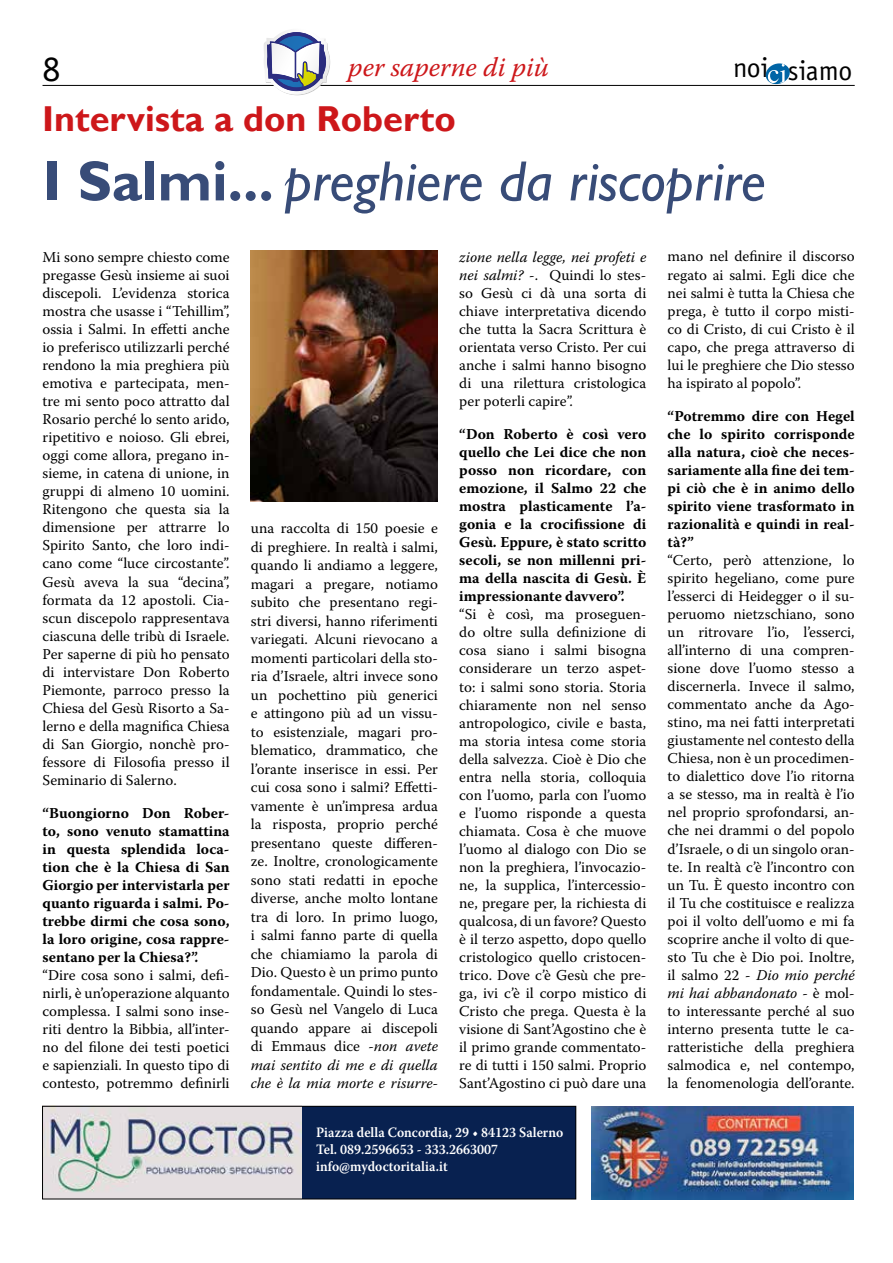
<style>
.page{position:relative;width:893px;height:1263px;background:#fff}
.page>*{position:absolute;margin:0;border:0;box-sizing:border-box;transform-origin:0 0}
.t1{font:italic 57px "Gill Sans";color:#384c78}
.t2{font:700 36px "Gill Sans";color:#cd171a}
.t3{font:36px "Officina Sans Std";color:#000}
.t4{font:27.75px "Officina Sans Std";letter-spacing:-.01em;color:#000}
.t5{font:italic 27px "Warnock Pro";color:#cd171a}
.t6{font:15px/18px "Warnock Pro";color:#000;text-align:justify}
.t7{font:700 15px/18px "Warnock Pro";color:#000;text-align:justify}
.t8{font:600 14.25px/17.1px "Warnock Pro";color:#fff;scale:.93 1}
.s1{font-weight:700;font-style:normal}
.s2{font-style:italic}
</style>
<div class="page">
<hr style="left:43px;top:85px;width:812px;height:1px;background:#000">
<svg style="left:764px;top:63px;width:27px;height:23px"></svg>
<svg style="left:264px;top:31px;width:66px;height:64px"></svg>
<div style="left:302px;top:1106px;width:273px;height:93px;background:#082150"></div>
<img style="left:44px;top:1108px;width:257px;height:89px">
<div style="left:42px;top:1106px;width:534px;height:93px;border:1px solid #000"></div>
<img style="left:591px;top:1107px;width:263px;height:92px">
<img style="left:251px;top:251px;width:187px;height:251px">
<h2 class="t3" style="left:43px;top:48px;width:19px">8</h2>
<h3 class="t5" style="left:348px;top:51px;width:202px">per saperne di più</h3>
<h3 class="t4" style="left:733px;top:55px;width:121px">noi siamo</h3>
<h2 class="t2" style="left:42px;top:97px;width:415px">Intervista a don Roberto</h2>
<h1 class="t1" style="left:43px;top:148px;width:725px"><span class="s1">I Salmi...</span> preghiere da riscoprire</h1>
<p class="t6" style="left:43px;top:248px;width:189px">Mi sono sempre chiesto come pregasse Gesù insieme ai suoi discepoli. L’evidenza storica mostra che usasse i “Tehillim”, ossia i Salmi. In effetti anche io preferisco utilizzarli perché rendono la mia preghiera più emotiva e partecipata, men&shy;tre mi sento poco attratto dal Rosario perché lo sento arido, ripetitivo e noioso. Gli ebrei, oggi come allora, pregano in&shy;sieme, in catena di unione, in gruppi di almeno 10 uomini.<br>Ritengono che questa sia la dimensione per attrarre lo Spirito Santo, che loro indi&shy;cano come “luce circostante”.<br>Gesù aveva la sua “decina”, formata da 12 apostoli. Cia&shy;scun discepolo rappresentava ciascuna delle tribù di Israele.<br>Per saperne di più ho pensato di intervistare Don Roberto Piemonte, parroco presso la Chiesa del Gesù Risorto a Sa&shy;lerno e della magnifica Chiesa di San Giorgio, nonchè pro&shy;fessore di Filosofia presso il Seminario di Salerno.</p>
<p class="t7" style="left:43px;top:804px;width:189px">“Buongiorno Don Rober&shy;to, sono venuto stamattina in questa splendida loca&shy;tion che è la Chiesa di San Giorgio per intervistarla per quanto riguarda i salmi. Po&shy;trebbe dirmi che cosa sono, la loro origine, cosa rappre&shy;sentano per la Chiesa?”.</p>
<p class="t6" style="left:43px;top:966px;width:189px">“Dire cosa sono i salmi, defi&shy;nirli, è un’operazione alquanto complessa. I salmi sono inse&shy;riti dentro la Bibbia, all’inter&shy;no del filone dei testi poetici e sapienziali. In questo tipo di contesto, potremmo definirli</p>
<p class="t6" style="left:251px;top:519px;width:189px;line-height:18.5px">una raccolta di 150 poesie e di preghiere. In realtà i salmi, quando li andiamo a leggere, magari a pregare, notiamo subito che presentano regi&shy;stri diversi, hanno riferimenti variegati. Alcuni rievocano a momenti particolari della sto&shy;ria d’Israele, altri invece sono un pochettino più generici e attingono più ad un vissu&shy;to esistenziale, magari pro&shy;blematico, drammatico, che l’orante inserisce in essi. Per cui cosa sono i salmi? Effetti&shy;vamente è un’impresa ardua la risposta, proprio perché presentano queste differen&shy;ze. Inoltre, cronologicamente sono stati redatti in epoche diverse, anche molto lontane tra di loro. In primo luogo, i salmi fanno parte di quella che chiamiamo la parola di Dio. Questo è un primo punto fondamentale. Quindi lo stes&shy;so Gesù nel Vangelo di Luca quando appare ai discepoli di Emmaus dice -<span class="s2">non avete mai sentito di me e di quella che è la mia morte e risurre-</span></p>
<p class="t6" style="left:459px;top:248px;width:189px"><span class="s2">zione nella legge, nei profeti e nei salmi?</span> -. Quindi lo stes&shy;so Gesù ci dà una sorta di chiave interpretativa dicendo che tutta la Sacra Scrittura è orientata verso Cristo. Per cui anche i salmi hanno bisogno di una rilettura cristologica per poterli capire”.</p>
<p class="t7" style="left:459px;top:425px;width:189px">“Don Roberto è così vero quello che Lei dice che non posso non ricordare, con emozione, il Salmo 22 che mostra plasticamente l’a&shy;gonia e la crocifissione di Gesù. Eppure, è stato scritto secoli, se non millenni pri&shy;ma della nascita di Gesù. È impressionante davvero”.</p>
<p class="t6" style="left:459px;top:605px;width:189px">“Si è così, ma proseguen&shy;do oltre sulla definizione di cosa siano i salmi bisogna considerare un terzo aspet&shy;to: i salmi sono storia. Storia chiaramente non nel senso antropologico, civile e basta, ma storia intesa come storia della salvezza. Cioè è Dio che entra nella storia, colloquia con l’uomo, parla con l’uomo e l’uomo risponde a questa chiamata. Cosa è che muove l’uomo al dialogo con Dio se non la preghiera, l’invocazio&shy;ne, la supplica, l’intercessio&shy;ne, pregare per, la richiesta di qualcosa, di un favore? Questo è il terzo aspetto, dopo quello cristologico quello cristocen&shy;trico. Dove c’è Gesù che pre&shy;ga, ivi c’è il corpo mistico di Cristo che prega. Questa è la visione di Sant’Agostino che è il primo grande commentato&shy;re di tutti i 150 salmi. Proprio Sant’Agostino ci può dare una</p>
<p class="t8" style="left:316px;top:1123px;width:267px">Piazza della Concordia, 29 • 84123 Salerno<br>Tel. 089.2596653 - 333.2663007 info@mydoctoritalia.it</p>
<p class="t6" style="left:668px;top:247px;width:189px">mano nel definire il discorso regato ai salmi. Egli dice che nei salmi è tutta la Chiesa che prega, è tutto il corpo misti&shy;co di Cristo, di cui Cristo è il capo, che prega attraverso di lui le preghiere che Dio stesso ha ispirato al popolo”.</p>
<p class="t7" style="left:668px;top:407px;width:189px">“Potremmo dire con Hegel che lo spirito corrisponde alla natura, cioè che neces&shy;sariamente alla fine dei tem&shy;pi ciò che è in animo dello spirito viene trasformato in razionalità e quindi in real&shy;tà?”</p>
<p class="t6" style="left:668px;top:551px;width:189px">“Certo, però attenzione, lo spirito hegeliano, come pure l’esserci di Heidegger o il su&shy;peruomo nietzschiano, sono un ritrovare l’io, l’esserci, all’interno di una compren&shy;sione dove l’uomo stesso a discernerla. Invece il salmo, commentato anche da Ago&shy;stino, ma nei fatti interpretati giustamente nel contesto della Chiesa, non è un procedimen&shy;to dialettico dove l’io ritorna a se stesso, ma in realtà è l’io nel proprio sprofondarsi, an&shy;che nei drammi o del popolo d’Israele, o di un singolo oran&shy;te. In realtà c’è l’incontro con un Tu. È questo incontro con il Tu che costituisce e realizza poi il volto dell’uomo e mi fa scoprire anche il volto di que&shy;sto Tu che è Dio poi. Inoltre, il salmo 22 - <span class="s2">Dio mio perché mi hai abbandonato</span> - è mol&shy;to interessante perché al suo interno presenta tutte le ca&shy;ratteristiche della preghiera salmodica e, nel contempo, la fenomenologia dell’orante.</p>
</div>
